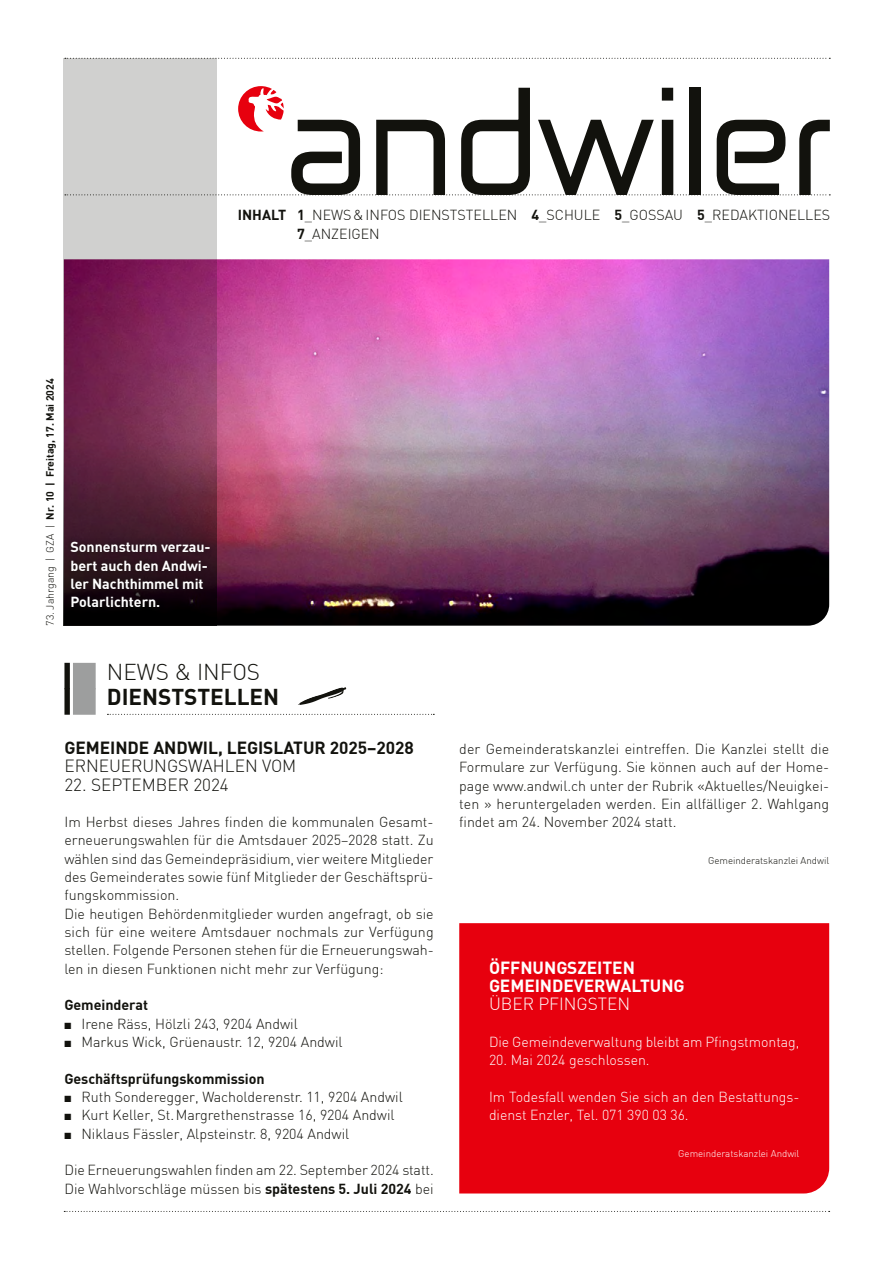
<style>
.page{position:relative;width:893px;height:1263px;background:#fff}
.page>*{position:absolute;margin:0;border:0;box-sizing:border-box;transform-origin:0 0}
.t1{font:700 22.5px "DIN";color:#12120d}
.t2{font:300 22.5px "DIN";color:#12120d}
.t3{font:300 17.25px "DIN";color:#12120d}
.t4{font:700 17.25px "DIN";color:#12120d}
.t5{font:700 17.25px/18.3px "DIN";color:#fff}
.t6{font:300 17.25px "DIN";color:#fff}
.t7{font:300 14.25px/18.3px "DIN";color:#12120d}
.t8{font:300 14.25px/18.3px "DIN";color:#fff}
.t9{font:700 14.25px/18.3px "DIN";color:#fff}
.t10{font:700 14.25px "DIN";color:#12120d}
.t11{font:700 10.5px "DIN";color:#12120d}
.t12{font:300 9.75px "DIN";color:#12120d}
.t13{font:300 9.75px "DIN";color:#fff}
.s1{font-weight:700}
.s2{font-weight:300}
</style>
<div class="page">
<img style="left:217px;top:259px;width:612px;height:367px">
<svg style="left:218px;top:86px;width:612px;height:109px"></svg>
<svg style="left:218px;top:58px;width:612px;height:1px"></svg>
<svg style="left:64px;top:1211px;width:766px;height:1px"></svg>
<svg style="left:64px;top:58px;width:153px;height:384px;background:#a97f96"></svg>
<svg style="left:64px;top:442px;width:153px;height:184px;background:#522136"></svg>
<div style="left:65px;top:535px;width:151px;height:79px;background:#12120d;opacity:.8"></div>
<div style="left:64px;top:663px;width:6px;height:26px;background:#12120d"></div>
<div style="left:73px;top:663px;width:23px;height:26px;background:#9d9e9e"></div>
<div style="left:64px;top:688px;width:6px;height:27px;background:#12120d"></div>
<div style="left:73px;top:688px;width:23px;height:27px;background:#9d9e9e"></div>
<svg style="left:107px;top:714px;width:327px;height:1px"></svg>
<svg style="left:298px;top:687px;width:49px;height:18px"></svg>
<div style="left:459px;top:923px;width:370px;height:270px;background:#e7000e"></div>
<p class="t7" style="left:297px;top:206px;width:534px;text-indent:-59px"><span class="s1">INHALT 1</span>_NEWS&amp;INFOS DIENSTSTELLEN <span class="s1">4</span>_SCHULE <span class="s1">5</span>_GOSSAU <span class="s1">5</span>_REDAKTIONELLES<br><span class="s1">7</span>_ANZEIGEN</p>
<p class="t11" style="left:43px;top:626px;width:248px;rotate:-90deg"><span class="s2">73. Jahrgang | GZA |</span> Nr. 10 | Freitag, 17. Mai 2024</p>
<p class="t9" style="left:70px;top:537px;width:142px">Sonnensturm verzau&shy;bert auch den Andwi&shy;ler Nachthimmel mit<br>Polarlichtern.</p>
<h1 class="t2" style="left:107px;top:658px;width:155px">NEWS &amp; INFOS</h1>
<h1 class="t1" style="left:107px;top:682px;width:174px">DIENSTSTELLEN</h1>
<p class="t4" style="left:64px;top:736px;width:351px">GEMEINDE ANDWIL, LEGISLATUR 2025–2028</p>
<p class="t3" style="left:64px;top:755px;width:233px">ERNEUERUNGSWAHLEN VOM</p>
<p class="t3" style="left:64px;top:774px;width:166px">22. SEPTEMBER 2024</p>
<p class="t7" style="left:64px;top:813px;width:371px">Im Herbst dieses Jahres finden die kommunalen Gesamt&shy;erneuerungswahlen für die Amtsdauer 2025–2028 statt. Zu wählen sind das Gemeindepräsidium, vier weitere Mitglieder des Gemeinderates sowie fünf Mitglieder der Geschäftsprü&shy;fungskommission.<br>Die heutigen Behördenmitglieder wurden angefragt, ob sie sich für eine weitere Amtsdauer nochmals zur Verfügung stellen. Folgende Personen stehen für die Erneuerungswah&shy;len in diesen Funktionen nicht mehr zur Verfügung:</p>
<p class="t10" style="left:64px;top:996px;width:85px">Gemeinderat</p>
<p class="t7" style="left:64px;top:1014px;width:235px">■ Irene Räss, Hölzli 243, 9204 Andwil</p>
<p class="t7" style="left:64px;top:1032px;width:280px">■ Markus Wick, Grüenaustr. 12, 9204 Andwil</p>
<p class="t10" style="left:64px;top:1069px;width:202px">Geschäftsprüfungskommission</p>
<p class="t7" style="left:64px;top:1087px;width:340px">■ Ruth Sonderegger, Wacholderenstr. 11, 9204 Andwil</p>
<p class="t7" style="left:64px;top:1106px;width:332px">■ Kurt Keller, St.Margrethenstrasse 16, 9204 Andwil</p>
<p class="t7" style="left:64px;top:1124px;width:286px">■ Niklaus Fässler, Alpsteinstr. 8, 9204 Andwil</p>
<p class="t7" style="left:64px;top:1161px;width:371px">Die Erneuerungswahlen finden am 22. September 2024 statt.<br>Die Wahlvorschläge müssen bis <span class="s1">spätestens 5. Juli 2024</span> bei</p>
<p class="t7" style="left:459px;top:739px;width:372px;text-align:justify">der Gemeinderatskanzlei eintreffen. Die Kanzlei stellt die Formulare zur Verfügung. Sie können auch auf der Home&shy;page www.andwil.ch unter der Rubrik «Aktuelles/Neuigkei&shy;ten » heruntergeladen werden. Ein allfälliger 2. Wahlgang findet am 24. November 2024 statt.</p>
<p class="t12" style="left:708px;top:854px;width:123px">Gemeinderatskanzlei Andwil</p>
<p class="t5" style="left:489px;top:957px;width:197px">ÖFFNUNGSZEITEN<br>GEMEINDEVERWALTUNG</p>
<p class="t6" style="left:489px;top:993px;width:143px">ÜBER PFINGSTEN</p>
<p class="t8" style="left:489px;top:1032px;width:312px">Die Gemeindeverwaltung bleibt am Pfingstmontag,</p>
<p class="t8" style="left:489px;top:1051px;width:162px">20. Mai 2024 geschlossen.</p>
<p class="t8" style="left:489px;top:1087px;width:312px">Im Todesfall wenden Sie sich an den Bestattungs&shy;dienst Enzler, Tel. 071 390 03 36.</p>
<p class="t13" style="left:678px;top:1147px;width:123px">Gemeinderatskanzlei Andwil</p>
</div>
